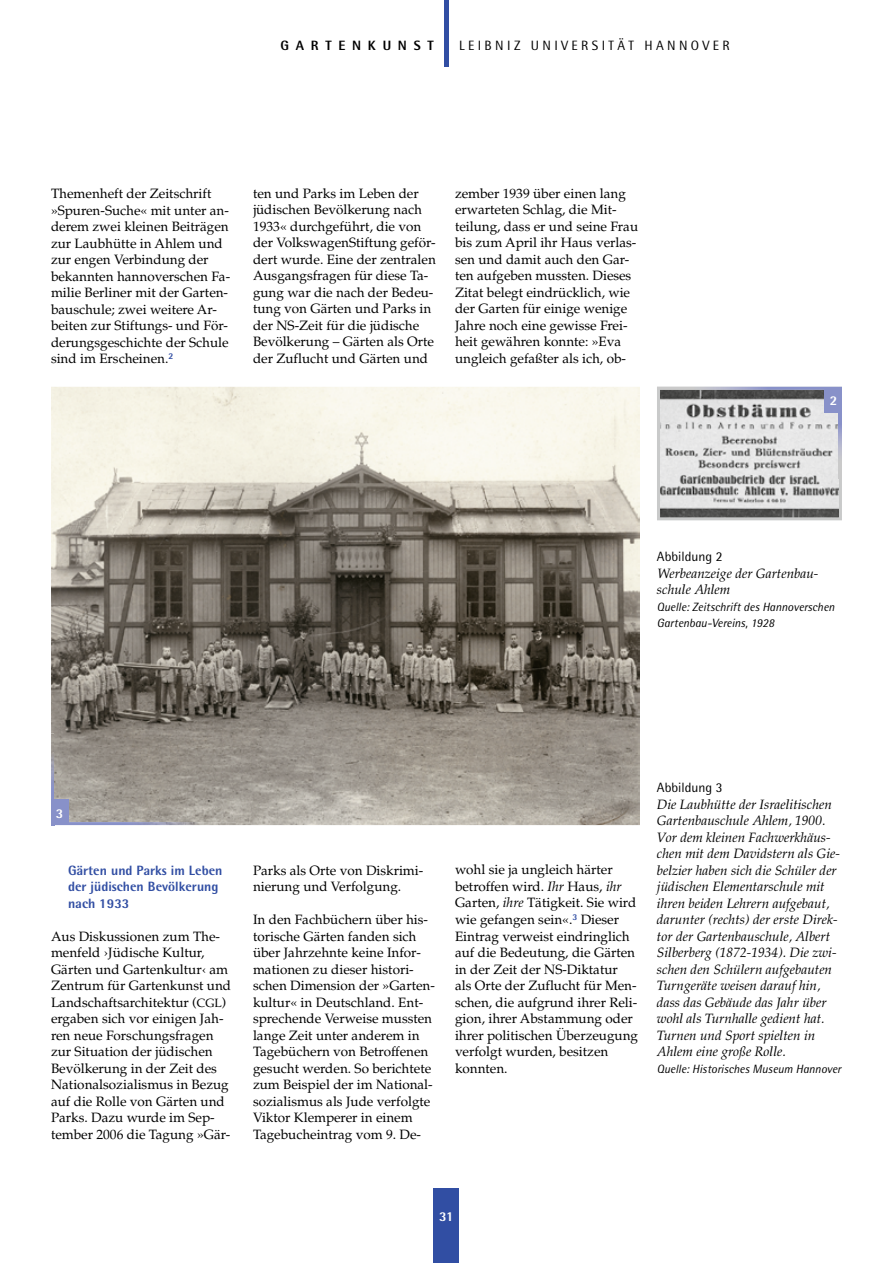
<style>
.page{position:relative;width:893px;height:1263px;background:#fff}
.page>*{position:absolute;margin:0;border:0;box-sizing:border-box;transform-origin:0 0}
.t1{font:13.5px/16.5px "Palatino";color:#000}
.t2{font:italic 13.5px/16.5px "Palatino";color:#000}
.t3{font:800 13.5px/16.5px "Rotis Semi Sans";color:#314ea3}
.t4{font:13.5px "Rotis Semi Sans";letter-spacing:.25em;color:#000}
.t5{font:13.5px "Rotis Semi Sans";color:#000}
.t6{font:800 13.5px "Rotis Semi Sans";letter-spacing:.5em;color:#000}
.t7{font:800 13.5px "Rotis Semi Sans";color:#fff}
.t8{font:italic 12px/16.5px "Rotis Semi Sans";color:#000}
.s1{font-size:12px}
.s2{font-style:italic}
</style>
<div class="page">
<div style="left:444px;top:0;width:5px;height:66px;background:#314ea3"></div>
<div style="left:434px;top:1188px;width:25px;height:75px;background:#314ea3"></div>
<img style="left:51px;top:387px;width:589px;height:438px">
<img style="left:51px;top:733px;width:3px;height:66px">
<img style="left:68px;top:822px;width:168px;height:3px">
<div style="left:51px;top:799px;width:17px;height:26px;background:#8891c9"></div>
<svg style="left:657px;top:387px;width:185px;height:133px"></svg>
<div style="left:825px;top:387px;width:17px;height:25px;background:#8891c9"></div>
<p class="t6" style="left:281px;top:36px;width:155px">GARTENKUNST</p>
<p class="t4" style="left:459px;top:37px;width:272px">LEIBNIZ UNIVERSITÄT HANNOVER</p>
<p class="t1" style="left:51px;top:185px;width:181px">Themenheft der Zeitschrift »Spuren-Suche« mit unter an&shy;derem zwei kleinen Beiträgen zur Laubhütte in Ahlem und zur engen Verbindung der bekannten hannoverschen Fa&shy;milie Berliner mit der Garten&shy;bauschule; zwei weitere Ar&shy;beiten zur Stiftungs- und För&shy;derungsgeschichte der Schule sind im Erscheinen.<sup>2</sup></p>
<p class="t1" style="left:253px;top:185px;width:184px">ten und Parks im Leben der jüdischen Bevölkerung nach<br>1933« durchgeführt, die von der VolkswagenStiftung geför&shy;dert wurde. Eine der zentralen<br>Ausgangsfragen für diese Ta&shy;gung war die nach der Bedeu&shy;tung von Gärten und Parks in der NS-Zeit für die jüdische<br>Bevölkerung – Gärten als Orte der Zuflucht und Gärten und</p>
<p class="t1" style="left:455px;top:185px;width:185px">zember 1939 über einen lang erwarteten Schlag, die Mit&shy;teilung, dass er und seine Frau bis zum April ihr Haus verlas&shy;sen und damit auch den Gar&shy;ten aufgeben mussten. Dieses<br>Zitat belegt eindrücklich, wie der Garten für einige wenige<br>Jahre noch eine gewisse Frei&shy;heit gewähren konnte: »Eva ungleich gefaßter als ich, ob-</p>
<p class="t7" style="left:830px;top:392px;width:9px">2</p>
<p class="t5" style="left:657px;top:548px;width:67px">Abbildung 2</p>
<p class="t2" style="left:657px;top:565px;width:163px">Werbeanzeige der Gartenbau&shy;schule Ahlem</p>
<p class="t8" style="left:657px;top:598px;width:179px">Quelle: Zeitschrift des Hannoverschen<br>Gartenbau-Vereins, 1928</p>
<p class="t7" style="left:56px;top:804px;width:9px">3</p>
<p class="t3" style="left:68px;top:861px;width:156px">Gärten und Parks im Leben der jüdischen Bevölkerung nach 1933</p>
<p class="t1" style="left:51px;top:928px;width:182px">Aus Diskussionen zum The&shy;menfeld ›Jüdische Kultur,<br>Gärten und Gartenkultur‹ am<br>Zentrum für Gartenkunst und<br>Landschaftsarchitektur (<span class="s1">CGL</span>) ergaben sich vor einigen Jah&shy;ren neue Forschungsfragen zur Situation der jüdischen<br>Bevölkerung in der Zeit des<br>Nationalsozialismus in Bezug auf die Rolle von Gärten und<br>Parks. Dazu wurde im Sep&shy;tember 2006 die Tagung »Gär-</p>
<p class="t1" style="left:253px;top:862px;width:172px">Parks als Orte von Diskrimi&shy;nierung und Verfolgung.</p>
<p class="t1" style="left:253px;top:911px;width:183px">In den Fachbüchern über his&shy;torische Gärten fanden sich über Jahrzehnte keine Infor&shy;mationen zu dieser histori&shy;schen Dimension der »Garten&shy;kultur« in Deutschland. Ent&shy;sprechende Verweise mussten lange Zeit unter anderem in<br>Tagebüchern von Betroffenen gesucht werden. So berichtete zum Beispiel der im National&shy;sozialismus als Jude verfolgte<br>Viktor Klemperer in einem<br>Tagebucheintrag vom 9. De-</p>
<p class="t1" style="left:455px;top:862px;width:185px">wohl sie ja ungleich härter betroffen wird. <span class="s2">Ihr</span> Haus, <span class="s2">ihr<br></span>Garten, <span class="s2">ihre</span> Tätigkeit. Sie wird wie gefangen sein«.<sup>3</sup> Dieser<br>Eintrag verweist eindringlich auf die Bedeutung, die Gärten in der Zeit der NS-Diktatur<br>als Orte der Zuflucht für Men&shy;schen, die aufgrund ihrer Reli&shy;gion, ihrer Abstammung oder ihrer politischen Überzeugung verfolgt wurden, besitzen konnten.</p>
<p class="t5" style="left:657px;top:779px;width:67px">Abbildung 3</p>
<p class="t2" style="left:657px;top:796px;width:184px">Die Laubhütte der Israelitischen<br>Gartenbauschule Ahlem, 1900.<br>Vor dem kleinen Fachwerkhäus&shy;chen mit dem Davidstern als Gie&shy;belzier haben sich die Schüler der jüdischen Elementarschule mit ihren beiden Lehrern aufgebaut, darunter (rechts) der erste Direk&shy;tor der Gartenbauschule, Albert<br>Silberberg (1872-1934). Die zwi&shy;schen den Schülern aufgebauten<br>Turngeräte weisen darauf hin, dass das Gebäude das Jahr über wohl als Turnhalle gedient hat.<br>Turnen und Sport spielten in<br>Ahlem eine große Rolle.</p>
<p class="t8" style="left:657px;top:1060px;width:186px">Quelle: Historisches Museum Hannover</p>
<p class="t7" style="left:439px;top:1208px;width:16px">31</p>
</div>
